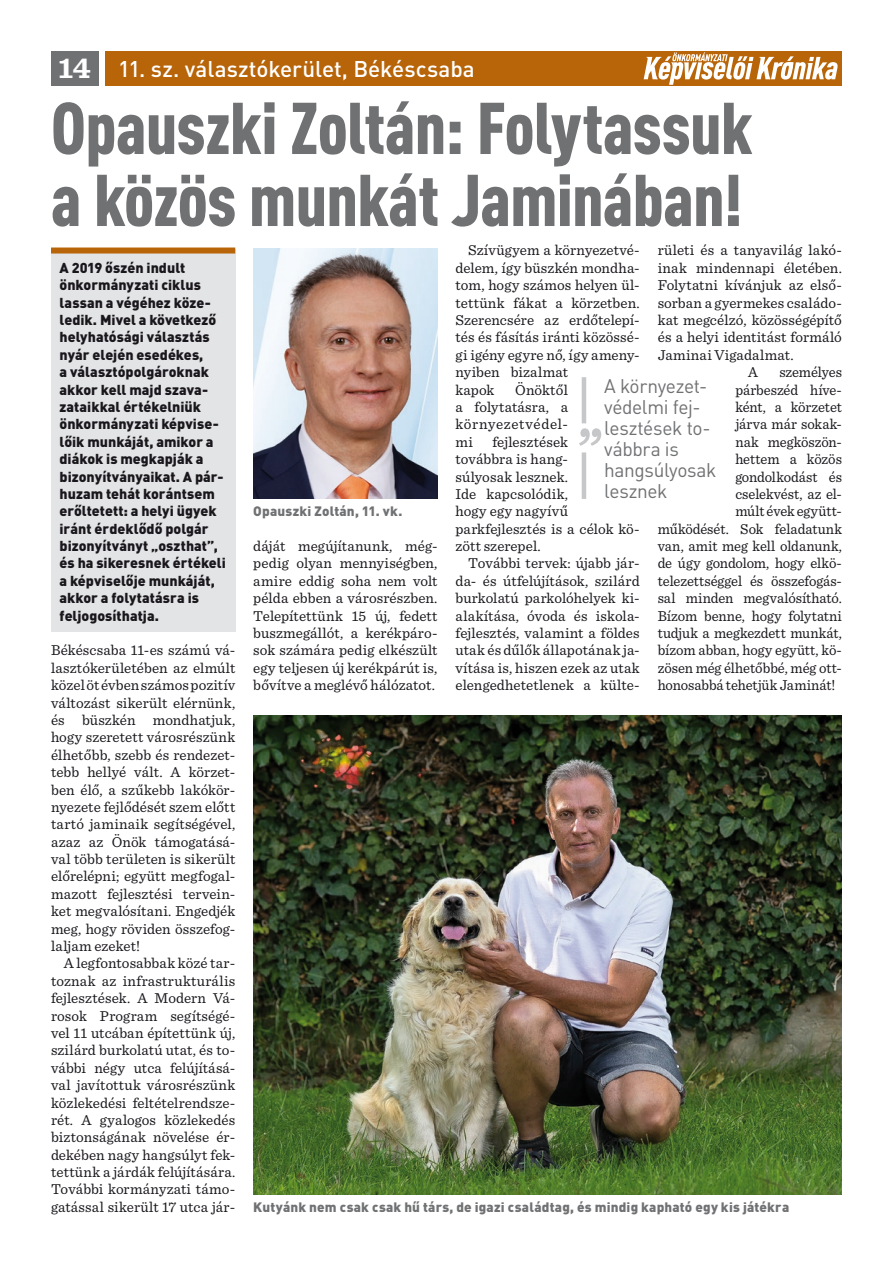
<style>
.page{position:relative;width:893px;height:1263px;background:#fff}
.page>*{position:absolute;margin:0;border:0;box-sizing:border-box;transform-origin:0 0}
.CIM{font:900 condensed 72px/72px "DIN Pro";letter-spacing:-.015em;color:#707173}
.KENYER_TOMPA{font:500 22.5px "DIN Pro";color:#fff}
.CITA{font:19.5px/21px "DIN Pro";letter-spacing:-.02em;color:#707173}
.t1{font:700 19.5px "DIN Pro";letter-spacing:.005em;color:#fff}
.KENYER{font:15px/17.4px "Sentinel";color:#1a171c;text-align:justify}
.KENYER_TOMPA-2{font:15px/17.4px "Sentinel";letter-spacing:.005em;color:#1a171c;text-align:justify}
.LEAD{font:900 14.25px/17.4px "DIN Pro";color:#1a171c}
.KEPALA{font:900 13.5px "DIN Pro";letter-spacing:.015em;color:#707173}
.s1{font-family:"Sentinel";font-size:30px}
</style>
<div class="page">
<div style="left:105px;top:51px;width:737px;height:34px;background:#b86408"></div>
<div style="left:51px;top:51px;width:47px;height:34px;background:#707173"></div>
<svg style="left:644px;top:52px;width:194px;height:33px"></svg>
<div style="left:51px;top:249px;width:184px;height:382px;background:#e3e4e5"></div>
<div style="left:51px;top:247px;width:184px;height:6px;background:#b86408"></div>
<img style="left:253px;top:249px;width:184px;height:250px">
<img style="left:253px;top:715px;width:589px;height:479px">
<hr style="left:582px;top:377px;width:4px;height:46px;background:#c6c7c9">
<hr style="left:582px;top:452px;width:4px;height:47px;background:#c6c7c9">
<svg style="left:579px;top:428px;width:22px;height:18px"></svg>
<h3 class="t1" style="left:58px;top:55px;width:298px"><span class="s1">14</span> 2024. MÁRCIUS 25., HÉTFŐ</h3>
<p class="CIM" style="left:51px;top:86px;width:703px">Opauszki Zoltán: Folytassuk a közös munkát Jaminában!</p>
<p class="LEAD" style="left:60px;top:258px;width:168px">A 2019 őszén indult önkormányzati ciklus lassan a végéhez köze&shy;ledik. Mivel a következő helyhatósági választás nyár elején esedékes,<br>a választópolgároknak akkor kell majd szava&shy;zataikkal értékelniük önkormányzati képvise&shy;lőik munkáját, amikor a diákok is megkapják a bizonyítványaikat. A pár&shy;huzam tehát korántsem erőltetett: a helyi ügyek iránt érdeklődő polgár bizonyítványt „oszthat”, és ha sikeresnek értékeli a képviselője munkáját, akkor a folytatásra is feljogosíthatja.</p>
<p class="KENYER_TOMPA-2" style="left:51px;top:641px;width:186px">Békéscsaba 11-es számú vá&shy;lasztókerületében az elmúlt közel öt évben számos pozitív változást sikerült elérnünk, és büszkén mondhatjuk, hogy szeretett városrészünk élhetőbb, szebb és rendezet&shy;tebb hellyé vált. A körzet&shy;ben élő, a szűkebb lakókör&shy;nyezete fejlődését szem előtt tartó jaminaik segítségével, azaz az Önök támogatásá&shy;val több területen is sikerült előrelépni; együtt megfogal&shy;mazott fejlesztési tervein&shy;ket megvalósítani. Engedjék meg, hogy röviden összefog&shy;laljam ezeket!</p>
<p class="KENYER" style="left:51px;top:954px;width:186px;text-indent:13px">A legfontosabbak közé tar&shy;toznak az infrastrukturális fejlesztések. A Modern Vá&shy;rosok Program segítségé&shy;vel 11 utcában építettünk új, szilárd burkolatú utat, és to&shy;vábbi négy utca felújításá&shy;val javítottuk városrészünk közlekedési feltételrendsze&shy;rét. A gyalogos közlekedés biztonságának növelése ér&shy;dekében nagy hangsúlyt fek&shy;tettünk a járdák felújítására.<br>További kormányzati támo&shy;gatással sikerült 17 utca jár-</p>
<p class="KENYER_TOMPA" style="left:118px;top:53px;width:358px">11. sz. választókerület, Békéscsaba</p>
<p class="KENYER" style="left:455px;top:241px;width:186px;text-align:left;text-indent:13px">Szívügyem a környezetvé&shy;delem, így büszkén mondha&shy;tom, hogy számos helyen ül&shy;tettünk fákat a körzetben.<br>Szerencsére az erdőtelepí&shy;tés és fásítás iránti közössé&shy;gi igény egyre nő, így amen - nyiben bizalmat<br>kapok</p>
<p class="KENYER" style="left:658px;top:241px;width:186px">rületi és a tanyavilág lakó&shy;inak mindennapi életében.<br>Folytatni kívánjuk az első&shy;sorban a gyermekes családo&shy;kat megcélzó, közösségépítő és a helyi identitást formáló Jaminai Vigadalmat.</p>
<p class="KENYER" style="left:748px;top:363px;width:11px">A</p>
<p class="KENYER" style="left:779px;top:363px;width:64px">személyes</p>
<p class="KENYER" style="left:735px;top:380px;width:108px">párbeszéd híve-</p>
<p class="KENYER" style="left:735px;top:397px;width:108px">ként, a körzetet</p>
<p class="KENYER" style="left:735px;top:415px;width:108px">járva már sokak-</p>
<p class="KENYER" style="left:735px;top:432px;width:108px">nak megköszön-</p>
<p class="KENYER" style="left:735px;top:449px;width:108px">hettem a közös</p>
<p class="KENYER" style="left:735px;top:467px;width:108px">gondolkodást és</p>
<p class="KENYER" style="left:735px;top:484px;width:108px">cselekvést, az el-</p>
<p class="KENYER" style="left:735px;top:502px;width:108px">múlt évek együtt-</p>
<p class="KENYER" style="left:658px;top:519px;width:186px">működését. Sok feladatunk</p>
<p class="KENYER" style="left:658px;top:536px;width:186px">van, amit meg kell oldanunk,</p>
<p class="KENYER" style="left:658px;top:554px;width:186px">de úgy gondolom, hogy elkö-</p>
<p class="KENYER" style="left:658px;top:571px;width:186px">telezettséggel és összefogás-</p>
<p class="KENYER" style="left:658px;top:589px;width:186px">sal minden megvalósítható.</p>
<p class="KENYER" style="left:658px;top:606px;width:186px">Bízom benne, hogy folytatni</p>
<p class="KENYER" style="left:658px;top:623px;width:186px">tudjuk a megkezdett munkát,</p>
<p class="KENYER" style="left:658px;top:641px;width:186px">bízom abban, hogy együtt, kö-</p>
<p class="KENYER" style="left:658px;top:658px;width:186px">zösen még élhetőbbé, még ott-</p>
<p class="KENYER" style="left:658px;top:675px;width:179px">honosabbá tehetjük Jaminát!</p>
<p class="CITA" style="left:604px;top:375px;width:114px">A környezet&shy;védelmi fej&shy;lesztések to&shy;vábbra is hangsúlyosak lesznek</p>
<p class="KENYER" style="left:455px;top:380px;width:114px;text-indent:60px">Önöktől a folytatásra, a környezetvédel&shy;mi</p>
<p class="KENYER" style="left:455px;top:432px;width:186px;text-align:left;text-indent:37px">fejlesztések<br>továbbra is hang-<br>súlyosak lesznek.<br>Ide kapcsolódik,<br>hogy egy nagyívű parkfejlesztés is a célok kö&shy;zött szerepel.</p>
<p class="KENYER" style="left:455px;top:554px;width:186px;text-indent:13px">További tervek: újabb jár&shy;da- és útfelújítások, szilárd burkolatú parkolóhelyek ki&shy;alakítása, óvoda és iskola&shy;fejlesztés, valamint a földes utak és dűlők állapotának ja&shy;vítása is, hiszen ezek az utak elengedhetetlenek a külte-</p>
<p class="KEPALA" style="left:253px;top:502px;width:151px">Opauszki Zoltán, 11. vk.</p>
<p class="KENYER" style="left:253px;top:536px;width:186px">dáját megújítanunk, még&shy;pedig olyan mennyiségben, amire eddig soha nem volt példa ebben a városrészben.<br>Telepítettünk 15 új, fedett buszmegállót, a kerékpáro&shy;sok számára pedig elkészült egy teljesen új kerékpárút is, bővítve a meglévő hálózatot.</p>
<p class="KEPALA" style="left:253px;top:1198px;width:538px">Kutyánk nem csak csak hű társ, de igazi családtag, és mindig kapható egy kis játékra</p>
</div>
